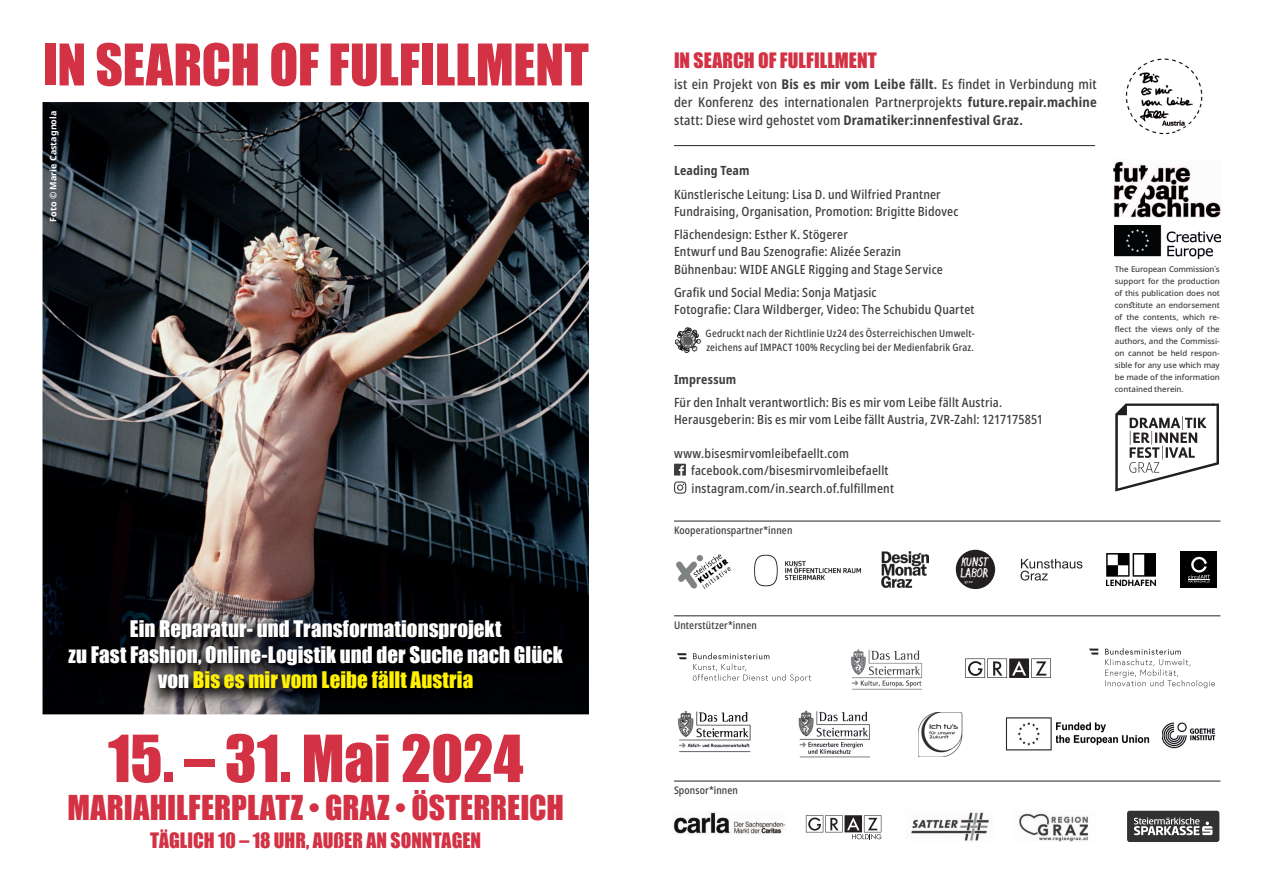
<style>
.page{position:relative;width:1263px;height:893px;background:#fff}
.page>*{position:absolute;margin:0;border:0;box-sizing:border-box;transform-origin:0 0}
.t1{font:60px "Impact";letter-spacing:-.005em;color:#d33144}
.t2{font:53.1px "Impact";color:#d33144}
.t3{font:31.5px "Impact";letter-spacing:.005em;color:#d33144}
.t4{font:21px/25.5px "Impact";color:#fff;text-align:center}
.t5{font:19.5px "Impact";color:#d33144}
.t6{font:500 condensed 13.5px/18px "Noto Sans";letter-spacing:.01em;color:#3e3e3f;text-align:justify}
.t7{font:500 condensed 12.75px/17.2px "Noto Sans";letter-spacing:.015em;color:#3e3e3f}
.t8{font:700 condensed 12.75px "Noto Sans";letter-spacing:.015em;color:#3e3e3f}
.t9{font:500 condensed 10.5px "Noto Sans";letter-spacing:.01em;color:#3e3e3f}
.t10{font:10.35px/10.8px "Dirty Finger";letter-spacing:.05em;color:#fff}
.t11{font:500 condensed 10.2px/13.5px "Noto Sans";letter-spacing:.02em;color:#3e3e3f}
.t12{font:700 9px "Noto Sans";color:#fff}
.t13{font:500 7.95px/12px "Noto Sans";letter-spacing:-.005em;color:#3e3e3f;text-align:justify}
.t14{font:4.05px "Lao UI";color:#fff}
.s1{color:#fff101}
.s2{font-weight:700}
.s3{font-weight:600}
</style>
<div class="page">
<img style="left:43px;top:102px;width:546px;height:612px">
<img style="left:1125px;top:58px;width:78px;height:77px">
<img style="left:56px;top:611px;width:522px;height:97px">
<svg style="left:1115px;top:404px;width:104px;height:87px"></svg>
<img style="left:1114px;top:225px;width:106px;height:34px">
<img style="left:1114px;top:161px;width:107px;height:57px">
<hr style="left:674px;top:520px;width:546px;height:2px;background:#3e3e3f">
<img style="left:676px;top:554px;width:55px;height:35px">
<img style="left:882px;top:552px;width:46px;height:35px">
<div style="left:956px;top:550px;width:39px;height:39px;background:#231f20;border-radius:50%"></div>
<img style="left:1106px;top:553px;width:50px;height:33px">
<svg style="left:1020px;top:559px;width:62px;height:22px"></svg>
<img style="left:754px;top:554px;width:107px;height:33px">
<div style="left:1181px;top:551px;width:36px;height:37px;background:#000002"></div>
<svg style="left:1188px;top:556px;width:22px;height:26px"></svg>
<hr style="left:674px;top:145px;width:421px;height:1px;background:#3e3e3f">
<hr style="left:674px;top:615px;width:546px;height:1px;background:#3e3e3f">
<img style="left:1005px;top:717px;width:210px;height:34px">
<img style="left:678px;top:711px;width:73px;height:42px">
<img style="left:798px;top:711px;width:72px;height:47px">
<img style="left:918px;top:712px;width:44px;height:44px">
<img style="left:851px;top:649px;width:72px;height:41px">
<svg style="left:693px;top:653px;width:118px;height:29px"></svg>
<svg style="left:677px;top:653px;width:9px;height:6px"></svg>
<svg style="left:1105px;top:648px;width:110px;height:40px"></svg>
<svg style="left:1089px;top:649px;width:9px;height:6px"></svg>
<svg style="left:965px;top:658px;width:86px;height:20px"></svg>
<hr style="left:674px;top:780px;width:546px;height:2px;background:#3e3e3f">
<img style="left:1019px;top:813px;width:70px;height:29px">
<img style="left:673px;top:812px;width:113px;height:22px">
<div style="left:1127px;top:811px;width:92px;height:31px;background:#333233;border-radius:3px"></div>
<svg style="left:1134px;top:817px;width:78px;height:18px"></svg>
<img style="left:910px;top:812px;width:80px;height:29px">
<svg style="left:806px;top:815px;width:75px;height:24px"></svg>
<svg style="left:674px;top:464px;width:12px;height:30px"></svg>
<svg style="left:675px;top:328px;width:25px;height:25px"></svg>
<h2 class="t2" style="left:43px;top:32px;width:548px">IN SEARCH OF FULFILLMENT</h2>
<p class="t12" style="left:47px;top:222px;width:112px;rotate:-90deg">Foto © Marie Castagnola</p>
<h3 class="t4" style="left:69px;top:616px;width:496px">Ein Reparatur- und Transformationsprojekt<br>zu Fast Fashion, Online-Logistik und der Suche nach Glück von <span class="s1">Bis es mir vom Leibe fällt Austria</span></h3>
<h1 class="t1" style="left:108px;top:721px;width:417px">15. – 31. Mai 2024</h1>
<h3 class="t3" style="left:67px;top:788px;width:498px">MARIAHILFERPLATZ • GRAZ • ÖSTERREICH</h3>
<h3 class="t5" style="left:150px;top:828px;width:332px">TÄGLICH 10 – 18 UHR, AUßER AN SONNTAGEN</h3>
<h3 class="t5" style="left:674px;top:48px;width:204px">IN SEARCH OF FULFILLMENT</h3>
<p class="t6" style="left:674px;top:74px;width:424px">ist ein Projekt von <span class="s2">Bis es mir vom Leibe fällt</span><span class="s3">.</span> Es findet in Verbindung mit der Konferenz des internationalen Partnerprojekts <span class="s2">future.repair.machine </span>statt: Diese wird gehostet vom <span class="s2">Dramatiker:innenfestival Graz.</span></p>
<p class="t8" style="left:674px;top:162px;width:77px">Leading Team</p>
<p class="t7" style="left:674px;top:185px;width:286px">Künstlerische Leitung: Lisa D. und Wilfried Prantner<br>Fundraising, Organisation, Promotion: Brigitte Bidovec</p>
<p class="t7" style="left:674px;top:226px;width:270px">Flächendesign: Esther K. Stögerer<br>Entwurf und Bau Szenografie: Alizée Serazin<br>Bühnenbau: WIDE ANGLE Rigging and Stage Service</p>
<p class="t7" style="left:674px;top:283px;width:302px">Grafik und Social Media: Sonja Matjasic<br>Fotografie: Clara Wildberger, Video: The Schubidu Quartet</p>
<p class="t11" style="left:705px;top:327px;width:271px">Gedruckt nach der Richtlinie Uz24 des Österreichischen Umwelt&shy;zeichens auf IMPACT 100% Recycling bei der Medienfabrik Graz.</p>
<p class="t8" style="left:674px;top:370px;width:64px">Impressum</p>
<p class="t7" style="left:674px;top:394px;width:371px">Für den Inhalt verantwortlich: Bis es mir vom Leibe fällt Austria.<br>Herausgeberin: Bis es mir vom Leibe fällt Austria, ZVR-Zahl: 1217175851</p>
<p class="t7" style="left:691px;top:445px;width:204px;text-indent:-17px">www.bisesmirvomleibefaellt.com facebook.com/bisesmirvomleibefaellt instagram.com/in.search.of.fulfillment</p>
<p class="t9" style="left:674px;top:523px;width:120px">Kooperationspartner*innen</p>
<p class="t9" style="left:674px;top:618px;width:84px">Unterstützer*innen</p>
<p class="t10" style="left:960px;top:557px;width:29px">KUNST<br>LABOR</p>
<p class="t14" style="left:964px;top:578px;width:10px">graz</p>
<p class="t13" style="left:1115px;top:263px;width:106px">The European Commission´s support for the production of this publication does not constitute an endorsement of the contents, which re&shy;flect the views only of the authors, and the Commissi&shy;on cannot be held respon&shy;sible for any use which may be made of the information contained therein.</p>
<p class="t9" style="left:674px;top:783px;width:65px">Sponsor*innen</p>
</div>
